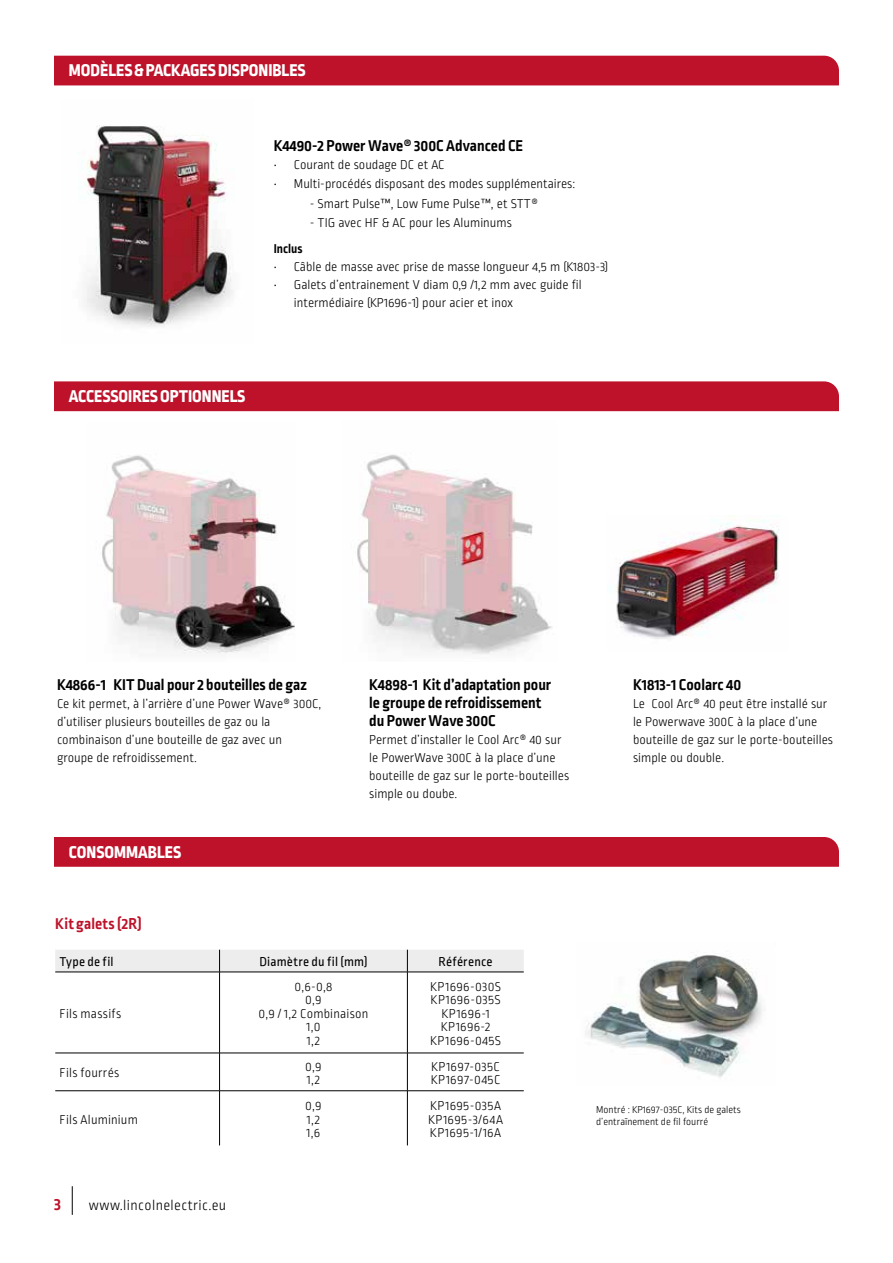
<style>
.page{position:relative;width:893px;height:1263px;background:#fff}
.page>*{position:absolute;margin:0;border:0;box-sizing:border-box;transform-origin:0 0}
.t1{font:800 18px "Ropa Sans Pro";color:#fff}
.t2{font:700 18px "Ropa Sans Pro";color:#bd122a}
.t3{font:700 16.5px/18px "Ropa Sans Pro";color:#000}
.t4{font:700 16.5px "Ropa Sans Pro";letter-spacing:.01em;color:#bd122a}
.t5{font:300 15px "Ropa Sans Pro";letter-spacing:.025em;color:#000}
.t6{font:300 13.5px/18px "Ropa Sans Pro";color:#000}
.t7{font:300 13.5px/13.5px "Ropa Sans Pro";letter-spacing:.03em;color:#000;text-align:center}
.t8{font:13.5px "Ropa Sans Pro";letter-spacing:.015em;color:#000}
.t9{font:300 13.5px/13.5px "Ropa Sans Pro";letter-spacing:.035em;color:#000}
.t10{font:300 13.5px "Ropa Sans Pro";letter-spacing:.025em;color:#000}
.t11{font:300 13.5px "Ropa Sans Pro";letter-spacing:.02em;color:#000}
.t12{font:700 13.5px "Ropa Sans Pro";color:#000}
.t13{font:300 10.5px/12px "Ropa Sans Pro";color:#000}
</style>
<div class="page">
<svg style="left:72px;top:1186px;width:1px;height:29px"></svg>
<div style="left:54px;top:56px;width:785px;height:29px;background:#bd122a"></div>
<div style="left:54px;top:381px;width:785px;height:30px;background:#bd122a"></div>
<img style="left:357px;top:454px;width:195px;height:200px">
<img style="left:607px;top:515px;width:172px;height:124px">
<img style="left:102px;top:455px;width:193px;height:199px">
<img style="left:79px;top:125px;width:155px;height:202px">
<div style="left:54px;top:837px;width:785px;height:30px;background:#bd122a"></div>
<div style="left:55px;top:950px;width:469px;height:22px;background:#ededed"></div>
<hr style="left:55px;top:972px;width:165px;height:1px;background:#000">
<hr style="left:220px;top:972px;width:187px;height:1px;background:#000">
<hr style="left:219px;top:972px;width:1px;height:81px;background:#000">
<hr style="left:407px;top:972px;width:117px;height:1px;background:#000">
<hr style="left:407px;top:972px;width:1px;height:81px;background:#000">
<hr style="left:55px;top:1053px;width:165px;height:1px;background:#000">
<hr style="left:220px;top:1053px;width:187px;height:1px;background:#000">
<hr style="left:219px;top:1053px;width:1px;height:37px;background:#000">
<hr style="left:407px;top:1053px;width:117px;height:1px;background:#000">
<hr style="left:407px;top:1053px;width:1px;height:37px;background:#000">
<hr style="left:55px;top:1090px;width:165px;height:1px;background:#000">
<hr style="left:220px;top:1090px;width:187px;height:1px;background:#000">
<hr style="left:219px;top:1091px;width:1px;height:54px;background:#000">
<hr style="left:407px;top:1090px;width:117px;height:1px;background:#000">
<hr style="left:407px;top:1091px;width:1px;height:54px;background:#000">
<img style="left:585px;top:955px;width:177px;height:122px">
<h1 class="t1" style="left:69px;top:60px;width:238px">MODÈLES &amp; PACKAGES DISPONIBLES</h1>
<p class="t3" style="left:274px;top:137px;width:251px">K4490-2 Power Wave® 300C Advanced CE</p>
<p class="t6" style="left:274px;top:156px;width:172px">• Courant de soudage DC et AC</p>
<p class="t6" style="left:274px;top:176px;width:303px">• Multi-procédés disposant des modes supplémentaires:</p>
<p class="t6" style="left:310px;top:195px;width:230px">- Smart Pulse™, Low Fume Pulse™, et STT®</p>
<p class="t6" style="left:310px;top:215px;width:204px">- TIG avec HF &amp; AC pour les Aluminums</p>
<p class="t12" style="left:274px;top:241px;width:30px">Inclus</p>
<p class="t6" style="left:274px;top:258px;width:336px">• Câble de masse avec prise de masse longueur 4,5 m (K1803-3)</p>
<p class="t6" style="left:294px;top:276px;width:289px;text-indent:-20px">• Galets d’entrainement V diam 0,9 /1,2 mm avec guide fil intermédiaire (KP1696-1) pour acier et inox</p>
<h1 class="t1" style="left:69px;top:386px;width:178px">ACCESSOIRES OPTIONNELS</h1>
<p class="t3" style="left:57px;top:676px;width:251px">K4866-1 KIT Dual pour 2 bouteilles de gaz</p>
<p class="t6" style="left:57px;top:695px;width:266px">Ce kit permet, à l’arrière d’une Power Wave® 300C, d’utiliser plusieurs bouteilles de gaz ou la combinaison d’une bouteille de gaz avec un groupe de refroidissement.</p>
<h1 class="t1" style="left:69px;top:841px;width:114px">CONSOMMABLES</h1>
<p class="t3" style="left:369px;top:676px;width:184px">K4898-1 Kit d’adaptation pour le groupe de refroidissement du Power Wave 300C</p>
<p class="t6" style="left:369px;top:731px;width:201px">Permet d’installer le Cool Arc® 40 sur le PowerWave 300C à la place d’une bouteille de gaz sur le porte-bouteilles simple ou doube.</p>
<p class="t4" style="left:55px;top:914px;width:88px">Kit galets (2R)</p>
<p class="t8" style="left:60px;top:954px;width:56px">Type de fil</p>
<p class="t8" style="left:259px;top:954px;width:110px">Diamètre du fil (mm)</p>
<p class="t8" style="left:439px;top:954px;width:55px">Référence</p>
<p class="t10" style="left:60px;top:1006px;width:63px">Fils massifs</p>
<p class="t6" style="left:258px;top:980px;width:112px;line-height:13.5px;text-align:center">0,6-0,8<br>0,9<br>0,9 / 1,2 Combinaison<br>1,0<br>1,2</p>
<p class="t7" style="left:430px;top:980px;width:72px">KP1696-030S<br>KP1696-035S<br>KP1696-1<br>KP1696-2<br>KP1696-045S</p>
<p class="t3" style="left:633px;top:676px;width:110px">K1813-1 Coolarc 40</p>
<p class="t6" style="left:633px;top:695px;width:201px">Le Cool Arc® 40 peut être installé sur le Powerwave 300C à la place d’une bouteille de gaz sur le porte-bouteilles simple ou double.</p>
<p class="t11" style="left:60px;top:1066px;width:61px">Fils fourrés</p>
<p class="t6" style="left:305px;top:1060px;width:18px;line-height:13.5px">0,9<br>1,2</p>
<p class="t9" style="left:431px;top:1060px;width:71px">KP1697-035C<br>KP1697-045C</p>
<p class="t6" style="left:60px;top:1111px;width:80px">Fils Aluminium</p>
<p class="t6" style="left:305px;top:1100px;width:18px;line-height:13.5px">0,9<br>1,2<br>1,6</p>
<p class="t7" style="left:428px;top:1100px;width:76px;text-align:left">KP1695-035A<br>KP1695-3/64A<br>KP1695-1/16A</p>
<p class="t13" style="left:596px;top:1104px;width:146px">Montré : KP1697-035C, Kits de galets d’entraînement de fil fourré</p>
<h1 class="t2" style="left:54px;top:1193px;width:8px">3</h1>
<p class="t5" style="left:89px;top:1197px;width:139px">www.lincolnelectric.eu</p>
</div>
